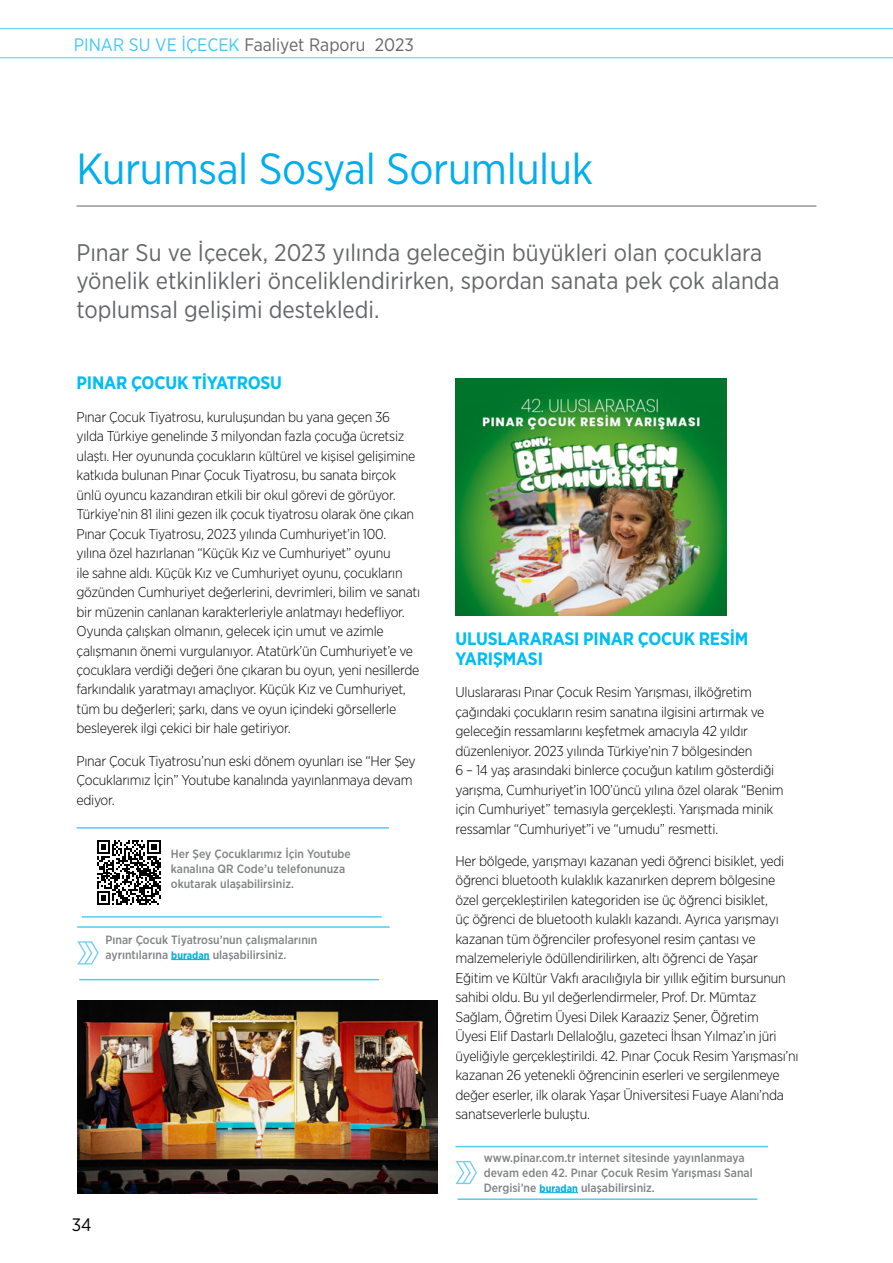
<style>
.page{position:relative;width:893px;height:1263px;background:#fff}
.page>*{position:absolute;margin:0;border:0;box-sizing:border-box;transform-origin:0 0}
.t1{font:43.5px "Gotham Narrow";letter-spacing:-.01em;color:#00aeef}
.t2{font:24px/28.5px "Gotham Narrow";color:#656669}
.t3{font:700 18px/19.5px "Gotham Narrow";letter-spacing:-.01em;color:#00bdf3}
.t4{font:18px "Gotham Narrow";color:#656669}
.t5{font:18px "Gotham Narrow";color:#000}
.t6{font:300 14.25px/19.5px "Gotham Narrow";letter-spacing:-.02em;color:#000}
.t7{font:500 12px/15px "Gotham Narrow";color:#808285}
.s1{color:#44c8f5}
.s2{font-weight:700;font-size:10.5px;color:#00addc}
</style>
<div class="page">
<hr style="left:0;top:58px;width:893px;height:1px;background:#00aeef">
<hr style="left:0;top:28px;width:893px;height:1px;background:#00aeef">
<hr style="left:77px;top:206px;width:739px;height:1px;background:#656669">
<hr style="left:77px;top:926px;width:313px;height:2px;background:#00aeef">
<hr style="left:79px;top:979px;width:300px;height:1px;background:#00aeef">
<hr style="left:455px;top:1146px;width:313px;height:1px;background:#00aeef">
<hr style="left:458px;top:1198px;width:299px;height:2px;background:#00aeef">
<svg style="left:77px;top:941px;width:22px;height:24px"></svg>
<svg style="left:455px;top:1161px;width:22px;height:24px"></svg>
<hr style="left:171px;top:959px;width:39px;height:1px;background:#00addc">
<hr style="left:540px;top:1192px;width:38px;height:1px;background:#00addc">
<hr style="left:77px;top:827px;width:312px;height:1px;background:#00aeef">
<hr style="left:82px;top:916px;width:300px;height:1px;background:#00aeef">
<svg style="left:97px;top:840px;width:64px;height:64px"></svg>
<img style="left:77px;top:1000px;width:360px;height:193px">
<img style="left:455px;top:379px;width:272px;height:236px">
<p class="t4" style="left:74px;top:33px;width:342px"><span class="s1">PINAR SU VE İÇECEK</span> Faaliyet Raporu 2023</p>
<h1 class="t1" style="left:77px;top:141px;width:518px">Kurumsal Sosyal Sorumluluk</h1>
<h2 class="t2" style="left:77px;top:237px;width:705px">Pınar Su ve İçecek, 2023 yılında geleceğin büyükleri olan çocuklara yönelik etkinlikleri önceliklendirirken, spordan sanata pek çok alanda toplumsal gelişimi destekledi.</h2>
<p class="t3" style="left:77px;top:373px;width:207px">PINAR ÇOCUK TİYATROSU</p>
<p class="t6" style="left:77px;top:406px;width:345px">Pınar Çocuk Tiyatrosu, kuruluşundan bu yana geçen 36 yılda Türkiye genelinde 3 milyondan fazla çocuğa ücretsiz ulaştı. Her oyununda çocukların kültürel ve kişisel gelişimine katkıda bulunan Pınar Çocuk Tiyatrosu, bu sanata birçok ünlü oyuncu kazandıran etkili bir okul görevi de görüyor.<br>Türkiye’nin 81 ilini gezen ilk çocuk tiyatrosu olarak öne çıkan Pınar Çocuk Tiyatrosu, 2023 yılında Cumhuriyet’in 100.<br>yılına özel hazırlanan “Küçük Kız ve Cumhuriyet” oyunu<br>ile sahne aldı. Küçük Kız ve Cumhuriyet oyunu, çocukların gözünden Cumhuriyet değerlerini, devrimleri, bilim ve sanatı bir müzenin canlanan karakterleriyle anlatmayı hedefliyor.<br>Oyunda çalışkan olmanın, gelecek için umut ve azimle çalışmanın önemi vurgulanıyor. Atatürk’ün Cumhuriyet’e ve çocuklara verdiği değeri öne çıkaran bu oyun, yeni nesillerde farkındalık yaratmayı amaçlıyor. Küçük Kız ve Cumhuriyet, tüm bu değerleri; şarkı, dans ve oyun içindeki görsellerle besleyerek ilgi çekici bir hale getiriyor.</p>
<p class="t6" style="left:77px;top:751px;width:341px">Pınar Çocuk Tiyatrosu’nun eski dönem oyunları ise “Her Şey<br>Çocuklarımız İçin” Youtube kanalında yayınlanmaya devam ediyor.</p>
<p class="t7" style="left:171px;top:846px;width:181px">Her Şey Çocuklarımız İçin Youtube kanalına QR Code’u telefonunuza okutarak ulaşabilirsiniz.</p>
<p class="t7" style="left:106px;top:932px;width:213px">Pınar Çocuk Tiyatrosu’nun çalışmalarının ayrıntılarına <span class="s2">buradan</span> ulaşabilirsiniz.</p>
<p class="t5" style="left:72px;top:1213px;width:21px">34</p>
<p class="t3" style="left:455px;top:629px;width:294px">ULUSLARARASI PINAR ÇOCUK RESİM<br>YARIŞMASI</p>
<p class="t6" style="left:455px;top:682px;width:330px">Uluslararası Pınar Çocuk Resim Yarışması, ilköğretim çağındaki çocukların resim sanatına ilgisini artırmak ve geleceğin ressamlarını keşfetmek amacıyla 42 yıldır düzenleniyor. 2023 yılında Türkiye’nin 7 bölgesinden<br>6 – 14 yaş arasındaki binlerce çocuğun katılım gösterdiği yarışma, Cumhuriyet’in 100’üncü yılına özel olarak “Benim için Cumhuriyet” temasıyla gerçekleşti. Yarışmada minik ressamlar “Cumhuriyet”i ve “umudu” resmetti.</p>
<p class="t6" style="left:455px;top:851px;width:345px">Her bölgede, yarışmayı kazanan yedi öğrenci bisiklet, yedi öğrenci bluetooth kulaklık kazanırken deprem bölgesine özel gerçekleştirilen kategoriden ise üç öğrenci bisiklet,<br>üç öğrenci de bluetooth kulaklı kazandı. Ayrıca yarışmayı kazanan tüm öğrenciler profesyonel resim çantası ve malzemeleriyle ödüllendirilirken, altı öğrenci de Yaşar Eğitim ve Kültür Vakfı aracılığıyla bir yıllık eğitim bursunun sahibi oldu. Bu yıl değerlendirmeler, Prof. Dr. Mümtaz Sağlam, Öğretim Üyesi Dilek Karaaziz Şener, Öğretim<br>Üyesi Elif Dastarlı Dellaloğlu, gazeteci İhsan Yılmaz’ın jüri üyeliğiyle gerçekleştirildi. 42. Pınar Çocuk Resim Yarışması’nı kazanan 26 yetenekli öğrencinin eserleri ve sergilenmeye değer eserler, ilk olarak Yaşar Üniversitesi Fuaye Alanı’nda sanatseverlerle buluştu.</p>
<p class="t7" style="left:484px;top:1150px;width:270px">www.pinar.com.tr internet sitesinde yayınlanmaya devam eden 42. Pınar Çocuk Resim Yarışması Sanal<br>Dergisi’ne <span class="s2">buradan</span> ulaşabilirsiniz.</p>
</div>
